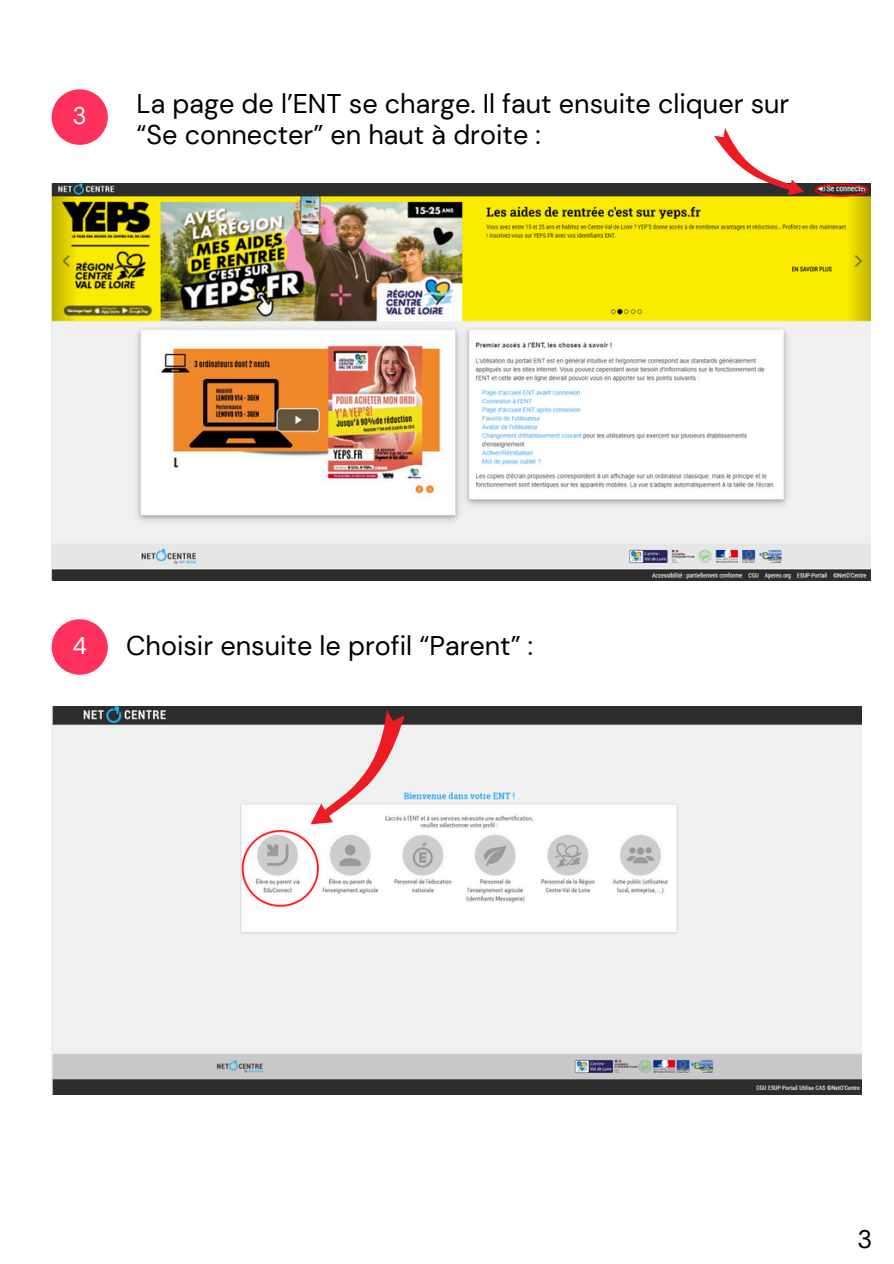
<style>
.page{position:relative;width:894px;height:1264px;background:#fff}
.page>*{position:absolute;margin:0;border:0;box-sizing:border-box;transform-origin:0 0}
.t1{font:27px/31.5px "DM Sans";color:#000}
.t2{font:25.2px "DM Sans";color:#000}
.t3{font:24px "DM Sans";color:#fff}
</style>
<div class="page">
<div style="left:52px;top:89px;width:56px;height:56px;background:#fe305c;border-radius:50%"></div>
<div style="left:52px;top:619px;width:56px;height:55px;background:#fe305c;border-radius:50%"></div>
<img style="left:52px;top:184px;width:817px;height:396px">
<svg style="left:713px;top:128px;width:91px;height:74px"></svg>
<img style="left:52px;top:706px;width:808px;height:388px">
<svg style="left:290px;top:706px;width:133px;height:121px"></svg>
<p class="t3" style="left:73px;top:100px;width:16px">3</p>
<p class="t1" style="left:136px;top:88px;width:654px">La page de l’ENT se charge. Il faut ensuite cliquer sur “Se connecter” en haut à droite :</p>
<h1 class="t3" style="left:72px;top:630px;width:16px">4</h1>
<h1 class="t1" style="left:126px;top:630px;width:408px">Choisir ensuite le profil “Parent” :</h1>
<p class="t2" style="left:857px;top:1223px;width:16px">3</p>
</div>
